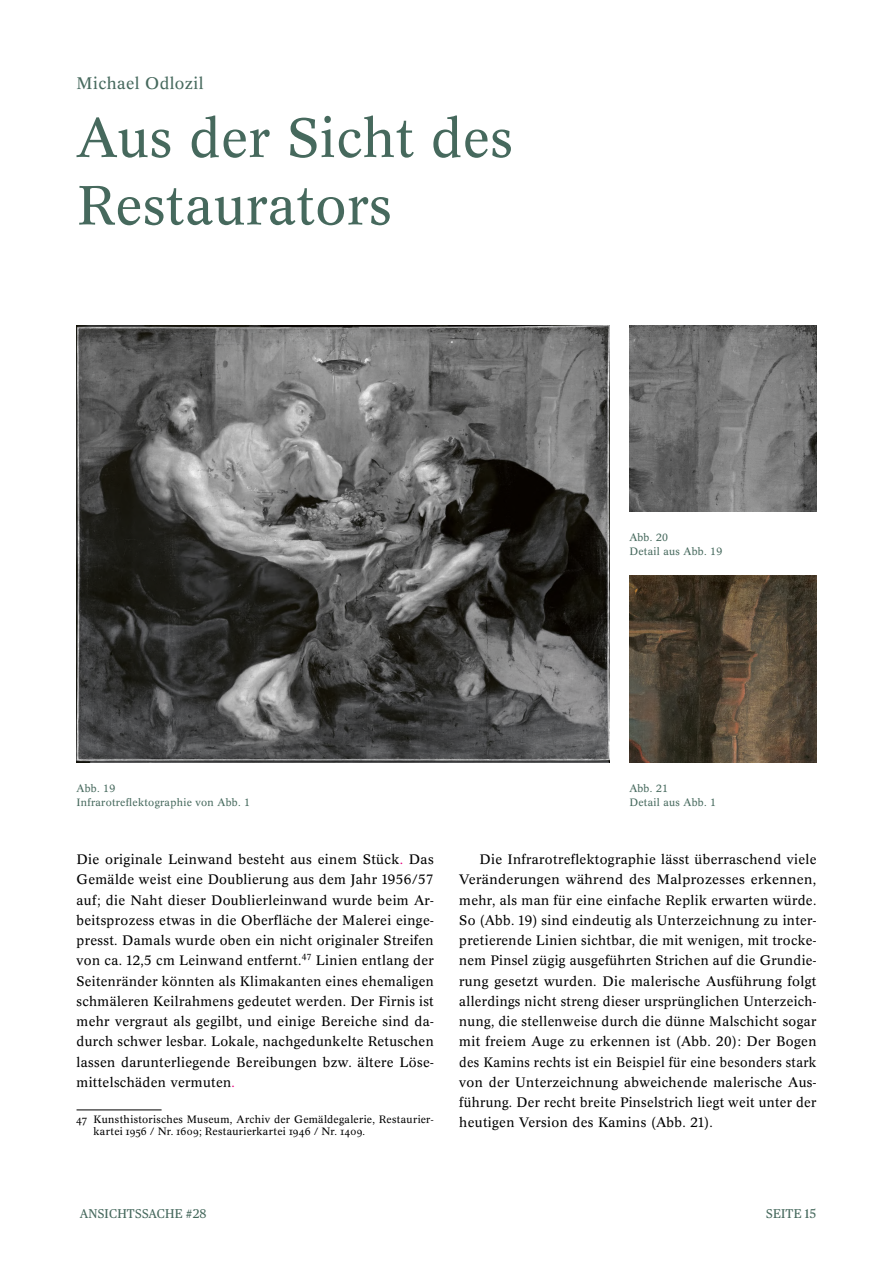
<style>
.page{position:relative;width:893px;height:1263px;background:#fff}
.page>*{position:absolute;margin:0;border:0;box-sizing:border-box;transform-origin:0 0}
.t1{font:54px/67.5px "Concorde BQ";letter-spacing:.01em;color:#46695d}
.t2{font:16.5px "Concorde BQ";letter-spacing:.025em;color:#46695d}
.t3{font:13.5px/20.2px "Concorde BQ";letter-spacing:.025em;color:#000;text-align:justify}
.t4{font:12.75px "Publico Text";letter-spacing:.015em;color:#46695d}
.t5{font:10.5px/12.8px "Concorde BQ";letter-spacing:.03em;color:#000}
.t6{font:10.5px/13.5px "Concorde BQ";letter-spacing:.025em;color:#46695d}
.s1{color:#e6007d}
</style>
<div class="page">
<hr style="left:77px;top:1110px;width:85px;height:1px;background:#000">
<img style="left:77px;top:325px;width:533px;height:438px">
<img style="left:629px;top:325px;width:187px;height:187px">
<img style="left:629px;top:576px;width:187px;height:187px">
<p class="t2" style="left:77px;top:74px;width:129px">Michael Odlozil</p>
<h1 class="t1" style="left:77px;top:105px;width:438px">Aus der Sicht des<br>Restaurators</h1>
<p class="t6" style="left:77px;top:782px;width:175px">Abb. 19<br>Infrarotreflektographie von Abb. 1</p>
<p class="t6" style="left:629px;top:531px;width:94px">Abb. 20<br>Detail aus Abb. 19</p>
<p class="t6" style="left:629px;top:782px;width:88px">Abb. 21<br>Detail aus Abb. 1</p>
<p class="t3" style="left:77px;top:849px;width:359px">Die originale Leinwand besteht aus einem Stück<span class="s1">.</span> Das Gemälde weist eine Doublierung aus dem Jahr 1956/57 auf; die Naht dieser Doublierleinwand wurde beim Ar&shy;beitsprozess etwas in die Oberfläche der Malerei einge&shy;presst. Damals wurde oben ein nicht originaler Streifen von ca. 12,5 cm Leinwand entfernt.<sup>47</sup> Linien entlang der Seitenränder könnten als Klimakanten eines ehemaligen schmäleren Keilrahmens gedeutet werden. Der Firnis ist mehr vergraut als gegilbt, und einige Bereiche sind da&shy;durch schwer lesbar. Lokale, nachgedunkelte Retuschen lassen darunterliegende Bereibungen bzw. ältere Löse&shy;mittelschäden vermuten<span class="s1">.</span></p>
<p class="t5" style="left:94px;top:1113px;width:342px;text-indent:-17px">47 Kunsthistorisches Museum, Archiv der Gemäldegalerie, Restaurier&shy;kartei 1956 / Nr. 1609; Restaurierkartei 1946 / Nr. 1409.</p>
<p class="t3" style="left:459px;top:849px;width:359px;text-indent:20px">Die Infrarotreflektographie lässt überraschend viele Veränderungen während des Malprozesses erkennen, mehr, als man für eine einfache Replik erwarten würde.<br>So (Abb. 19) sind eindeutig als Unterzeichnung zu inter&shy;pretierende Linien sichtbar, die mit wenigen, mit trocke&shy;nem Pinsel zügig ausgeführten Strichen auf die Grundie&shy;rung gesetzt wurden. Die malerische Ausführung folgt allerdings nicht streng dieser ursprünglichen Unterzeich&shy;nung, die stellenweise durch die dünne Malschicht sogar mit freiem Auge zu erkennen ist (Abb. 20): Der Bogen des Kamins rechts ist ein Beispiel für eine besonders stark von der Unterzeichnung abweichende malerische Aus&shy;führung. Der recht breite Pinselstrich liegt weit unter der heutigen Version des Kamins (Abb. 21).</p>
<p class="t4" style="left:80px;top:1204px;width:128px">ANSICHTSSACHE #28</p>
<p class="t4" style="left:766px;top:1204px;width:52px">SEITE 15</p>
</div>
